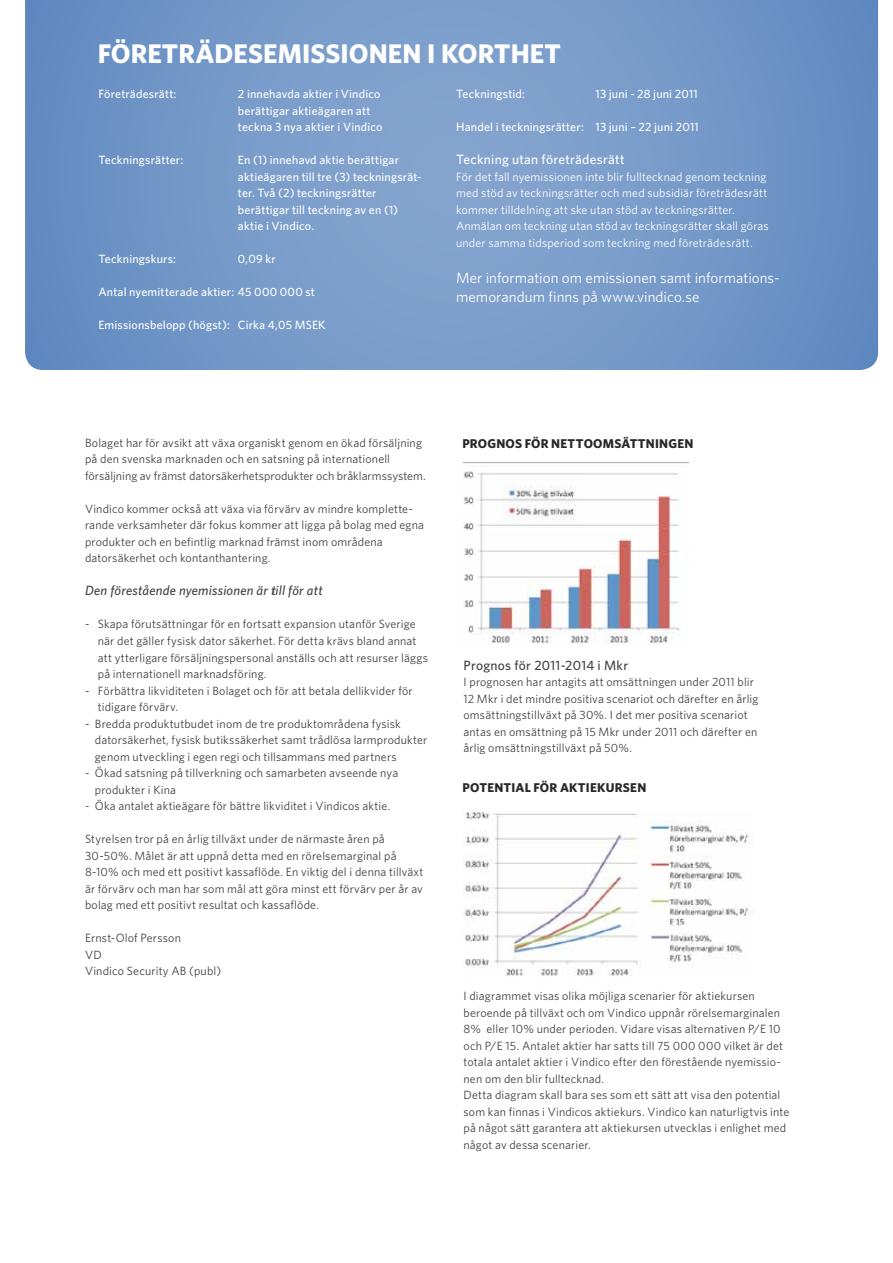
<style>
.page{position:relative;width:893px;height:1263px;background:#fff}
.page>*{position:absolute;margin:0;border:0;box-sizing:border-box;transform-origin:0 0}
.t1{font:27px "Whitney HTF Bold SC";letter-spacing:.005em;color:#fff}
.t2{font:15px/19.5px "Whitney HTF";letter-spacing:.005em;color:#fff}
.t3{font:italic 500 13.5px "Whitney HTF";letter-spacing:.015em;color:#414042}
.t4{font:500 13.5px "Whitney HTF";letter-spacing:.02em;color:#fff}
.t5{font:500 13.5px "Whitney HTF";letter-spacing:.02em;color:#414042}
.t6{font:700 12.75px "Whitney HTF";letter-spacing:.015em;color:#292829}
.t7{font:12px/16.5px "Whitney HTF";letter-spacing:.015em;color:#414042}
.t8{font:500 12px/16.5px "Whitney HTF";letter-spacing:.015em;color:#fff}
.t9{font:12px/16.5px "Whitney HTF";letter-spacing:.015em;color:#fff}
</style>
<div class="page">
<svg style="left:25px;top:0;width:853px;height:370px;background:#7498c7"></svg>
<img style="left:463px;top:463px;width:226px;height:181px">
<img style="left:463px;top:811px;width:285px;height:165px">
<img style="left:501px;top:479px;width:82px;height:45px">
<h1 class="t1" style="left:98px;top:38px;width:217px">FÖRETRÄDESEMISSI</h1>
<h1 class="t1" style="left:349px;top:38px;width:214px">ONEN I KORTHET</h1>
<p class="t8" style="left:98px;top:85px;width:80px">Företrädesrätt:</p>
<p class="t8" style="left:238px;top:85px;width:146px">2 innehavda aktier i Vindico berättigar aktieägaren att teckna 3 nya aktier i Vindico</p>
<p class="t8" style="left:98px;top:151px;width:86px">Teckningsrätter:</p>
<p class="t8" style="left:238px;top:151px;width:185px">En (1) innehavd aktie berättigar aktieägaren till tre (3) teckningsrät&shy;ter. Två (2) teckningsrätter berättigar till teckning av en (1) aktie i Vindico.</p>
<p class="t8" style="left:98px;top:250px;width:79px">Teckningskurs:</p>
<p class="t8" style="left:238px;top:250px;width:39px">0,09 kr</p>
<p class="t8" style="left:98px;top:283px;width:218px">Antal nyemitterade aktier: 45 000 000 st</p>
<p class="t8" style="left:98px;top:316px;width:229px">Emissionsbelopp (högst): Cirka 4,05 MSEK</p>
<p class="t8" style="left:456px;top:85px;width:70px">Teckningstid:</p>
<p class="t8" style="left:596px;top:85px;width:104px">13 juni - 28 juni 2011</p>
<p class="t8" style="left:456px;top:118px;width:244px">Handel i teckningsrätter: 13 juni – 22 juni 2011</p>
<p class="t4" style="left:456px;top:151px;width:170px">Teckning utan företrädesrätt</p>
<p class="t9" style="left:456px;top:168px;width:314px">För det fall nyemissionen inte blir fulltecknad genom teckning med stöd av teckningsrätter och med subsidiär företrädesrätt kommer tilldelning att ske utan stöd av teckningsrätter.<br>Anmälan om teckning utan stöd av teckningsrätter skall göras under samma tidsperiod som teckning med företrädesrätt.</p>
<p class="t2" style="left:456px;top:267px;width:325px">Mer information om emissionen samt informations&shy;memorandum finns på www.vindico.se</p>
<p class="t7" style="left:85px;top:434px;width:342px">Bolaget har för avsikt att växa organiskt genom en ökad försäljning på den svenska marknaden och en satsning på internationell försäljning av främst datorsäkerhetsprodukter och bråklarmssystem.</p>
<p class="t7" style="left:85px;top:500px;width:341px">Vindico kommer också att växa via förvärv av mindre komplette&shy;rande verksamheter där fokus kommer att ligga på bolag med egna produkter och en befintlig marknad främst inom områdena datorsäkerhet och kontanthantering.</p>
<p class="t3" style="left:85px;top:583px;width:239px">Den förestående nyemissionen är till för att</p>
<p class="t7" style="left:98px;top:616px;width:332px;text-indent:-13px">- Skapa förutsättningar för en fortsatt expansion utanför Sverige när det gäller fysisk dator säkerhet. För detta krävs bland annat att ytterligare försäljningspersonal anställs och att resurser läggs på internationell marknadsföring.</p>
<p class="t7" style="left:98px;top:682px;width:316px;text-indent:-13px">- Förbättra likviditeten i Bolaget och för att betala dellikvider för tidigare förvärv.</p>
<p class="t7" style="left:95px;top:715px;width:334px;text-indent:-10px">- Bredda produktutbudet inom de tre produktområdena fysisk datorsäkerhet, fysisk butikssäkerhet samt trådlösa larmprodukter genom utveckling i egen regi och tillsammans med partners</p>
<p class="t7" style="left:95px;top:764px;width:305px;text-indent:-10px">- Ökad satsning på tillverkning och samarbeten avseende nya produkter i Kina</p>
<p class="t7" style="left:85px;top:797px;width:307px">- Öka antalet aktieägare för bättre likviditet i Vindicos aktie.</p>
<p class="t7" style="left:85px;top:830px;width:340px">Styrelsen tror på en årlig tillväxt under de närmaste åren på 30-50%. Målet är att uppnå detta med en rörelsemarginal på 8-10% och med ett positivt kassaflöde. En viktig del i denna tillväxt är förvärv och man har som mål att göra minst ett förvärv per år av bolag med ett positivt resultat och kassaflöde.</p>
<p class="t7" style="left:85px;top:929px;width:138px">Ernst-Olof Persson<br>VD<br>Vindico Security AB (publ)</p>
<p class="t6" style="left:462px;top:435px;width:233px">PROGNOS FÖR NETTOOMSÄTTNINGEN</p>
<p class="t5" style="left:463px;top:657px;width:166px">Prognos för 2011-2014 i Mkr</p>
<p class="t7" style="left:463px;top:673px;width:297px">I prognosen har antagits att omsättningen under 2011 blir 12 Mkr i det mindre positiva scenariot och därefter en årlig omsättningstillväxt på 30%. I det mer positiva scenariot antas en omsättning på 15 Mkr under 2011 och därefter en årlig omsättningstillväxt på 50%.</p>
<p class="t6" style="left:462px;top:780px;width:185px">POTENTIAL FÖR AKTIEKURSEN</p>
<p class="t7" style="left:463px;top:988px;width:327px">I diagrammet visas olika möjliga scenarier för aktiekursen beroende på tillväxt och om Vindico uppnår rörelsemarginalen 8% eller 10% under perioden. Vidare visas alternativen P/E 10 och P/E 15. Antalet aktier har satts till 75 000 000 vilket är det totala antalet aktier i Vindico efter den förestående nyemissio&shy;nen om den blir fulltecknad.<br>Detta diagram skall bara ses som ett sätt att visa den potential som kan finnas i Vindicos aktiekurs. Vindico kan naturligtvis inte på något sätt garantera att aktiekursen utvecklas i enlighet med något av dessa scenarier.</p>
</div>
